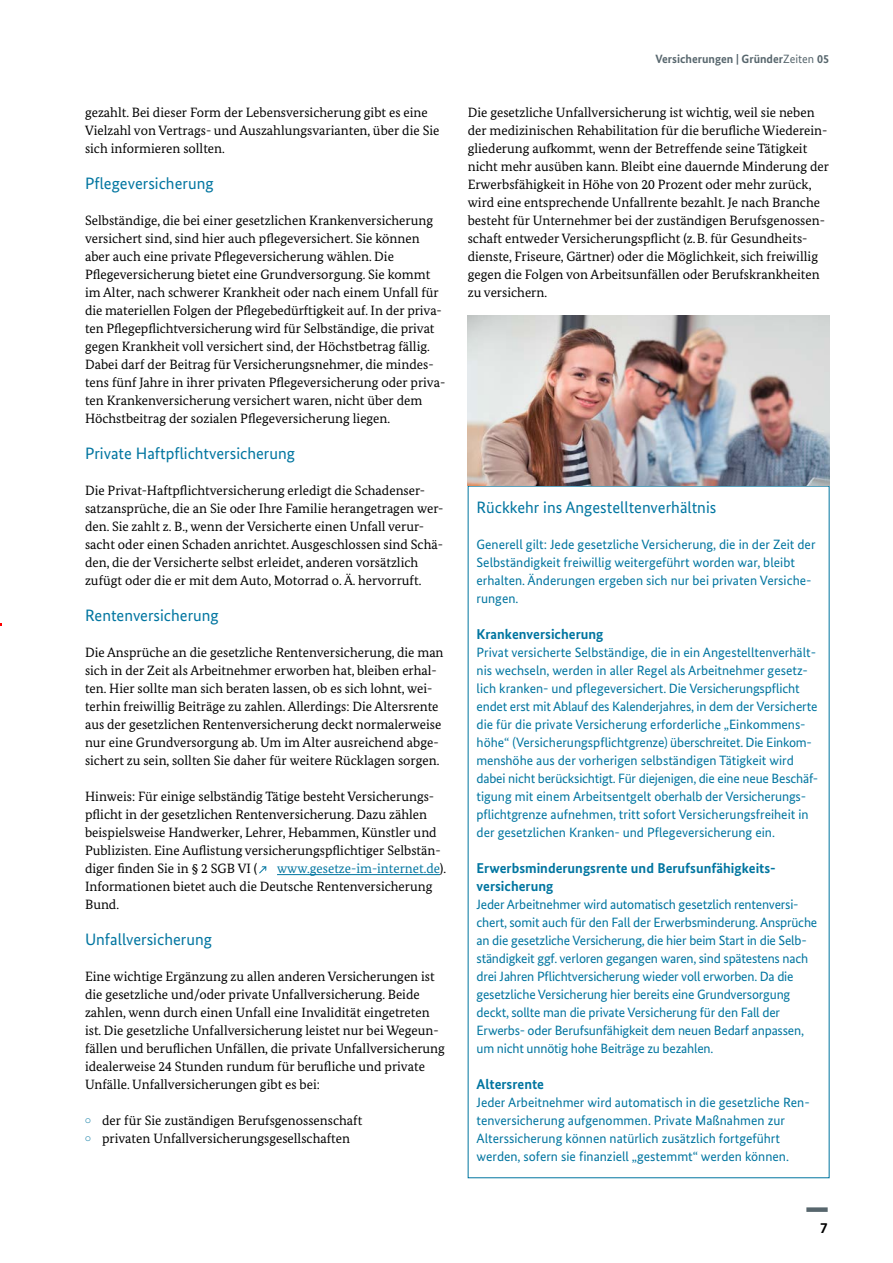
<style>
.page{position:relative;width:893px;height:1263px;background:#fff}
.page>*{position:absolute;margin:0;border:0;box-sizing:border-box;transform-origin:0 0}
.t1{font:16.5px "Bundes Sans";color:#0075a0}
.t2{font:700 15px "Bundes Sans";color:#000}
.t3{font:700 14.25px/18px "Bundes Sans";color:#0075a0}
.t4{font:13.5px/18px "Bundes Serif";color:#000}
.t5{font:13.5px/18px "Bundes Sans";letter-spacing:-.005em;color:#0075a0}
.t6{font:700 12px "Bundes Sans";color:#57666d}
.s1{color:#0075a0}
.s2{font-weight:400}
</style>
<div class="page">
<hr style="left:277px;top:874px;width:163px;height:1px;background:#0075a0">
<div style="left:806px;top:1207px;width:22px;height:5px;background:#57666d"></div>
<svg style="left:259px;top:866px;width:7px;height:7px"></svg>
<img style="left:468px;top:315px;width:361px;height:171px">
<p class="t4" style="left:85px;top:103px;width:356px">gezahlt. Bei dieser Form der Lebensversicherung gibt es eine<br>Vielzahl von Vertrags- und Auszahlungsvarianten, über die Sie sich informieren sollten.</p>
<h3 class="t1" style="left:85px;top:173px;width:130px">Pflegeversicherung</h3>
<p class="t4" style="left:85px;top:211px;width:362px">Selbständige, die bei einer gesetzlichen Krankenversicherung versichert sind, sind hier auch pflegeversichert. Sie können aber auch eine private Pflegeversicherung wählen. Die Pflegeversicherung bietet eine Grundversorgung. Sie kommt im Alter, nach schwerer Krankheit oder nach einem Unfall für die materiellen Folgen der Pflegebedürftigkeit auf. In der priva&shy;ten Pflegepflichtversicherung wird für Selbständige, die privat gegen Krankheit voll versichert sind, der Höchstbetrag fällig.<br>Dabei darf der Beitrag für Versicherungsnehmer, die mindes&shy;tens fünf Jahre in ihrer privaten Pflegeversicherung oder priva&shy;ten Krankenversicherung versichert waren, nicht über dem Höchstbeitrag der sozialen Pflegeversicherung liegen.</p>
<h3 class="t1" style="left:85px;top:443px;width:212px">Private Haftpflichtversicherung</h3>
<p class="t4" style="left:85px;top:481px;width:360px">Die Privat-Haftpflichtversicherung erledigt die Schadenser&shy;satzansprüche, die an Sie oder Ihre Familie herangetragen wer&shy;den. Sie zahlt z. B., wenn der Versicherte einen Unfall verur&shy;sacht oder einen Schaden anrichtet. Ausgeschlossen sind Schä&shy;den, die der Versicherte selbst erleidet, anderen vorsätzlich zufügt oder die er mit dem Auto, Motorrad o. Ä. hervorruft.</p>
<h3 class="t1" style="left:85px;top:605px;width:135px">Rentenversicherung</h3>
<p class="t4" style="left:85px;top:643px;width:360px">Die Ansprüche an die gesetzliche Rentenversicherung, die man sich in der Zeit als Arbeitnehmer erworben hat, bleiben erhal&shy;ten. Hier sollte man sich beraten lassen, ob es sich lohnt, wei&shy;terhin freiwillig Beiträge zu zahlen. Allerdings: Die Altersrente aus der gesetzlichen Rentenversicherung deckt normalerweise nur eine Grundversorgung ab. Um im Alter ausreichend abge&shy;sichert zu sein, sollten Sie daher für weitere Rücklagen sorgen.</p>
<p class="t4" style="left:85px;top:787px;width:357px">Hinweis: Für einige selbständig Tätige besteht Versicherungs&shy;pflicht in der gesetzlichen Rentenversicherung. Dazu zählen beispielsweise Handwerker, Lehrer, Hebammen, Künstler und Publizisten. Eine Auflistung versicherungspflichtiger Selbstän&shy;diger finden Sie in § 2 SGB VI (</p>
<p class="t4" style="left:85px;top:859px;width:363px;text-indent:192px"><span class="s1">www.gesetze-im-internet.de</span>).<br>Informationen bietet auch die Deutsche Rentenversicherung<br>Bund.</p>
<h3 class="t1" style="left:85px;top:929px;width:128px">Unfallversicherung</h3>
<p class="t4" style="left:85px;top:967px;width:361px">Eine wichtige Ergänzung zu allen anderen Versicherungen ist die gesetzliche und/oder private Unfallversicherung. Beide zahlen, wenn durch einen Unfall eine Invalidität eingetreten ist. Die gesetzliche Unfallversicherung leistet nur bei Wegeun&shy;fällen und beruflichen Unfällen, die private Unfallversicherung idealerweise 24 Stunden rundum für berufliche und private Unfälle. Unfallversicherungen gibt es bei:</p>
<p class="t4" style="left:85px;top:1111px;width:279px"><sup>•</sup> der für Sie zuständigen Berufsgenossenschaft</p>
<p class="t4" style="left:85px;top:1129px;width:267px"><sup>•</sup> privaten Unfallversicherungsgesellschaften</p>
<p class="t6" style="left:655px;top:52px;width:175px">Versicherungen | Gründer<span class="s2">Zeiten</span> 05</p>
<p class="t4" style="left:468px;top:103px;width:363px">Die gesetzliche Unfallversicherung ist wichtig, weil sie neben der medizinischen Rehabilitation für die berufliche Wiederein&shy;gliederung aufkommt, wenn der Betreffende seine Tätigkeit nicht mehr ausüben kann. Bleibt eine dauernde Minderung der Erwerbsfähigkeit in Höhe von 20 Prozent oder mehr zurück, wird eine entsprechende Unfallrente bezahlt. Je nach Branche besteht für Unternehmer bei der zuständigen Berufsgenossen&shy;schaft entweder Versicherungspflicht (z.B. für Gesundheits&shy;dienste, Friseure, Gärtner) oder die Möglichkeit, sich freiwillig gegen die Folgen von Arbeitsunfällen oder Berufskrankheiten zu versichern.</p>
<h3 class="t1" style="left:477px;top:497px;width:241px">Rückkehr ins Angestelltenverhältnis</h3>
<p class="t5" style="left:477px;top:535px;width:340px">Generell gilt: Jede gesetzliche Versicherung, die in der Zeit der Selbständigkeit freiwillig weitergeführt worden war, bleibt erhalten. Änderungen ergeben sich nur bei privaten Versiche&shy;rungen.</p>
<h4 class="t3" style="left:477px;top:625px;width:128px">Krankenversicherung</h4>
<p class="t5" style="left:477px;top:643px;width:343px">Privat versicherte Selbständige, die in ein Angestelltenverhält&shy;nis wechseln, werden in aller Regel als Arbeitnehmer gesetz&shy;lich kranken- und pflegeversichert. Die Versicherungspflicht endet erst mit Ablauf des Kalenderjahres, in dem der Versicherte die für die private Versicherung erforderliche „Einkommens&shy;höhe“ (Versicherungspflichtgrenze) überschreitet. Die Einkom&shy;menshöhe aus der vorherigen selbständigen Tätigkeit wird dabei nicht berücksichtigt. Für diejenigen, die eine neue Beschäf&shy;tigung mit einem Arbeitsentgelt oberhalb der Versicherungs&shy;pflichtgrenze aufnehmen, tritt sofort Versicherungsfreiheit in der gesetzlichen Kranken- und Pflegeversicherung ein.</p>
<h4 class="t3" style="left:477px;top:859px;width:299px">Erwerbsminderungsrente und Berufsunfähigkeits&shy;versicherung</h4>
<p class="t5" style="left:477px;top:895px;width:342px">Jeder Arbeitnehmer wird automatisch gesetzlich rentenversi&shy;chert, somit auch für den Fall der Erwerbsminderung. Ansprüche an die gesetzliche Versicherung, die hier beim Start in die Selb&shy;ständigkeit ggf. verloren gegangen waren, sind spätestens nach drei Jahren Pflichtversicherung wieder voll erworben. Da die gesetzliche Versicherung hier bereits eine Grundversorgung deckt, sollte man die private Versicherung für den Fall der Erwerbs- oder Berufsunfähigkeit dem neuen Bedarf anpassen, um nicht unnötig hohe Beiträge zu bezahlen.</p>
<h4 class="t3" style="left:477px;top:1075px;width:69px">Altersrente</h4>
<p class="t5" style="left:477px;top:1093px;width:335px">Jeder Arbeitnehmer wird automatisch in die gesetzliche Ren&shy;tenversicherung aufgenommen. Private Maßnahmen zur Alterssicherung können natürlich zusätzlich fortgeführt werden, sofern sie finanziell „gestemmt“ werden können.</p>
<p class="t2" style="left:820px;top:1219px;width:9px">7</p>
</div>
